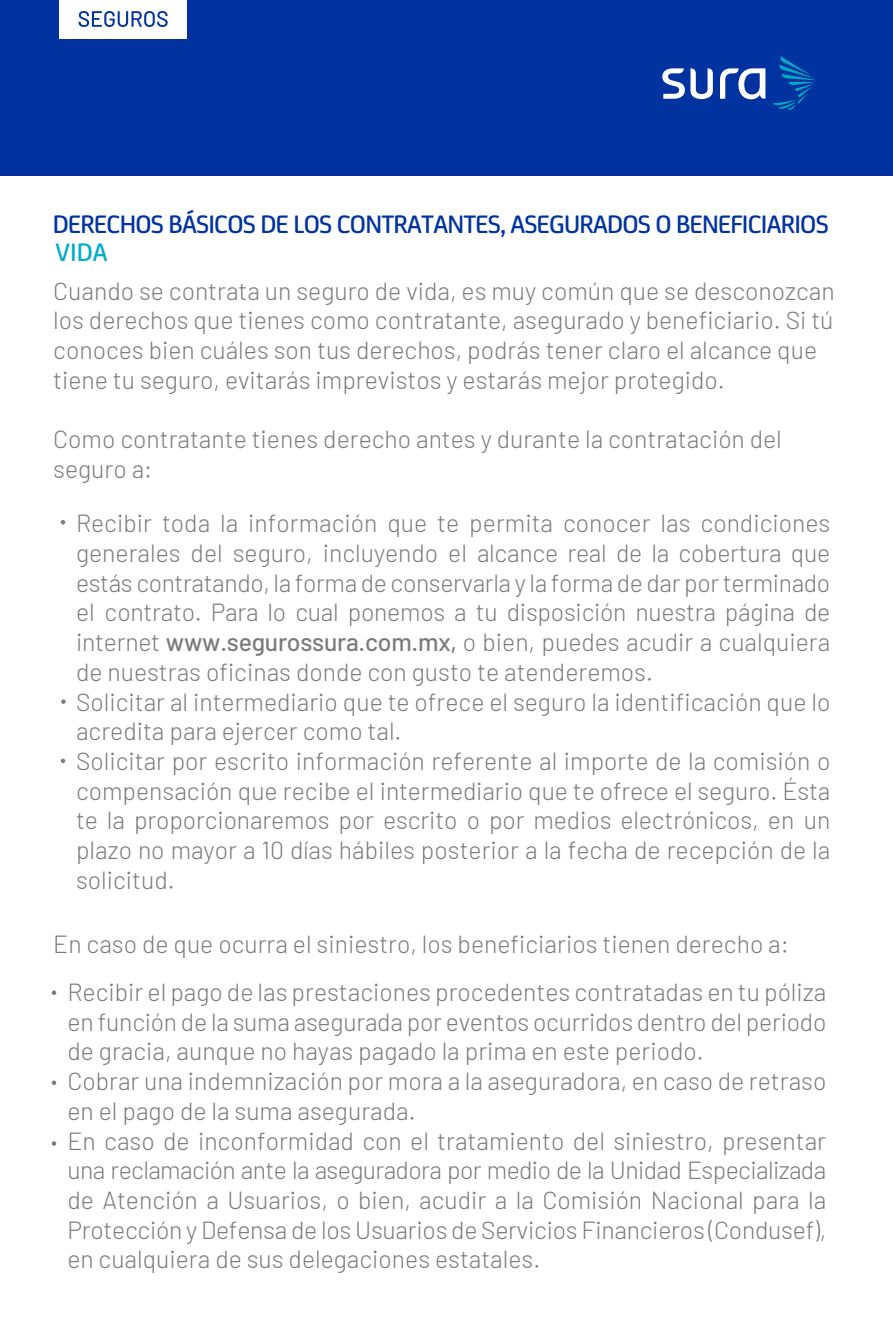
<style>
.page{position:relative;width:893px;height:1340px;background:#fff}
.page>*{position:absolute;margin:0;border:0;box-sizing:border-box;transform-origin:0 0}
.t1{font:500 27px "FS Joey";letter-spacing:-.03em;color:#0033a0}
.t2{font:500 27px "FS Joey";color:#00acc9}
.t3{font:300 24.75px/29.7px "Barlow";color:#7c7b7b}
.s1{font-weight:500}
</style>
<div class="page">
<div style="left:0;top:0;width:893px;height:176px;background:#0033a0"></div>
<svg style="left:773px;top:56px;width:43px;height:54px"></svg>
<svg style="left:662px;top:68px;width:51px;height:31px"></svg>
<svg style="left:720px;top:68px;width:45px;height:31px"></svg>
<svg style="left:61px;top:520px;width:4px;height:4px"></svg>
<svg style="left:61px;top:699px;width:5px;height:5px"></svg>
<svg style="left:61px;top:758px;width:4px;height:5px"></svg>
<svg style="left:52px;top:990px;width:4px;height:5px"></svg>
<svg style="left:52px;top:1080px;width:4px;height:5px"></svg>
<svg style="left:52px;top:1141px;width:4px;height:4px"></svg>
<div style="left:59px;top:0;width:128px;height:39px;background:#fff"></div>
<svg style="left:79px;top:11px;width:89px;height:16px"></svg>
<p class="t1" style="left:53px;top:204px;width:777px">DERECHOS BÁSICOS DE LOS CONTRATANTES, ASEGURADOS O BENEFICIARIOS</p>
<p class="t2" style="left:55px;top:233px;width:54px">VIDA</p>
<p class="t3" style="left:53px;top:274px;width:783px">Cuando se contrata un seguro de vida, es muy común que se desconozcan los derechos que tienes como contratante, asegurado y beneficiario. Si tú conoces bien cuáles son tus derechos, podrás tener claro el alcance que tiene tu seguro, evitarás imprevistos y estarás mejor protegido.</p>
<p class="t3" style="left:53px;top:422px;width:730px">Como contratante tienes derecho antes y durante la contratación del seguro a:</p>
<p class="t3" style="left:76px;top:506px;width:756px">Recibir toda la información que te permita conocer las condiciones generales del seguro, incluyendo el alcance real de la cobertura que estás contratando, la forma de conservarla y la forma de dar por terminado el contrato. Para lo cual ponemos a tu disposición nuestra página de internet <span class="s1">www.segurossura.com.mx,</span> o bien, puedes acudir a cualquiera de nuestras oficinas donde con gusto te atenderemos.<br>Solicitar al intermediario que te ofrece el seguro la identificación que lo acredita para ejercer como tal.<br>Solicitar por escrito información referente al importe de la comisión o compensación que recibe el intermediario que te ofrece el seguro. Ésta te la proporcionaremos por escrito o por medios electrónicos, en un plazo no mayor a 10 días hábiles posterior a la fecha de recepción de la solicitud.</p>
<p class="t3" style="left:53px;top:927px;width:737px">En caso de que ocurra el siniestro, los beneficiarios tienen derecho a:</p>
<p class="t3" style="left:67px;top:975px;width:760px">Recibir el pago de las prestaciones procedentes contratadas en tu póliza en función de la suma asegurada por eventos ocurridos dentro del periodo de gracia, aunque no hayas pagado la prima en este periodo.<br>Cobrar una indemnización por mora a la aseguradora, en caso de retraso en el pago de la suma asegurada.<br>En caso de inconformidad con el tratamiento del siniestro, presentar una reclamación ante la aseguradora por medio de la Unidad Especializada de Atención a Usuarios, o bien, acudir a la Comisión Nacional para la Protección y Defensa de los Usuarios de Servicios Financieros (Condusef), en cualquiera de sus delegaciones estatales.</p>
</div>
